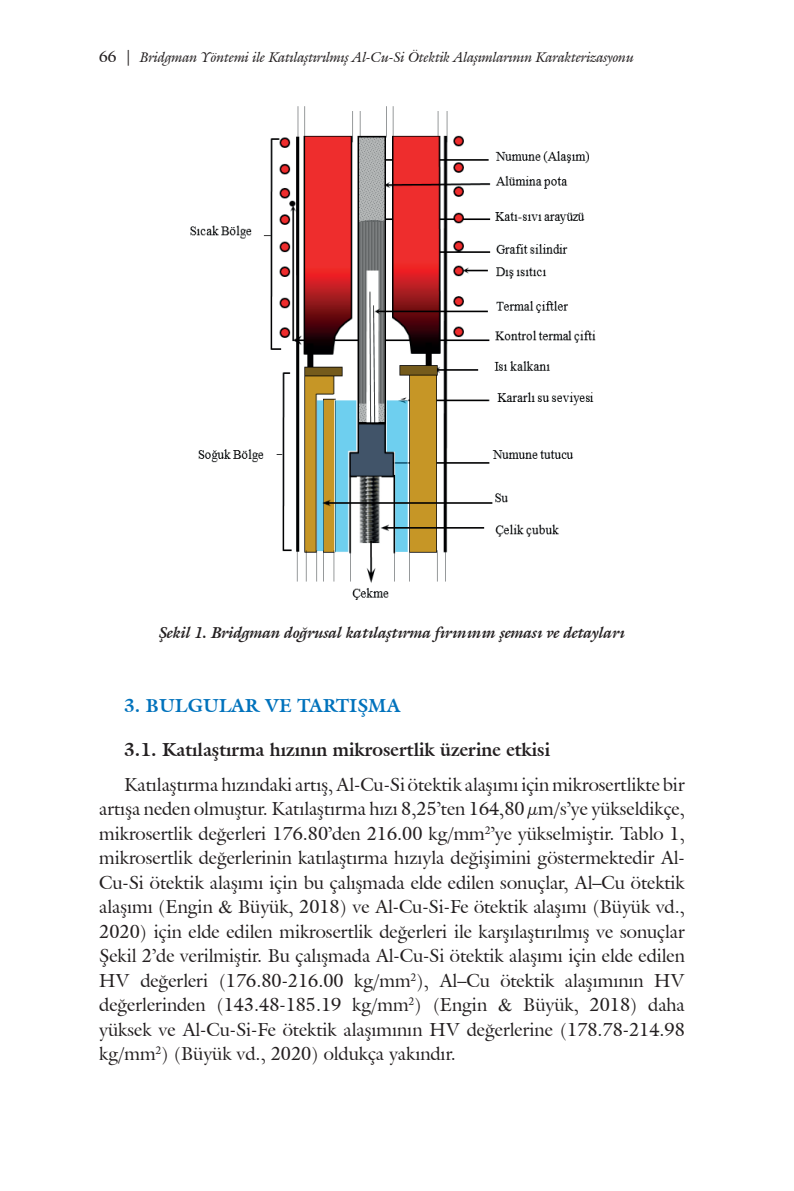
<style>
.page{position:relative;width:794px;height:1191px;background:#fff}
.page>*{position:absolute;margin:0;border:0;box-sizing:border-box;transform-origin:0 0}
.t1{font:18.38px/24.5px "Galliard IT Cby BT";color:#231f20;text-align:justify}
.t2{font:700 18.38px "Galliard IT Cby BT";color:#231f20}
.t3{font:700 18.38px "Galliard IT Cby BT";color:#0072bc}
.t4{font:italic 700 15.75px "Galliard IT Cby BT";color:#231f20}
.t5{font:italic 14px "Galliard IT Cby BT";color:#231f20}
.s1{font-style:normal;font-size:15.75px}
</style>
<div class="page">
<img style="left:190px;top:106px;width:406px;height:494px">
<p class="t5" style="left:99px;top:47px;width:536px"><span class="s1">66 |</span> Bridgman Yöntemi ile Katılaştırılmış Al-Cu-Si Ötektik Alaşımlarının Karakterizasyonu</p>
<p class="t4" style="left:159px;top:622px;width:467px">Şekil 1. Bridgman doğrusal katılaştırma fırınının şeması ve detayları</p>
<p class="t3" style="left:124px;top:693px;width:278px">3. BULGULAR VE TARTIŞMA</p>
<p class="t2" style="left:124px;top:738px;width:428px">3.1. Katılaştırma hızının mikrosertlik üzerine etkisi</p>
<p class="t1" style="left:99px;top:772px;width:587px;text-indent:25px">Katılaştırma hızındaki artış, Al-Cu-Si ötektik alaşımı için mikrosertlikte bir artışa neden olmuştur. Katılaştırma hızı 8,25’ten 164,80 μm/s’ye yükseldikçe, mikrosertlik değerleri 176.80’den 216.00 kg/mm<sup>2</sup>’ye yükselmiştir. Tablo 1, mikrosertlik değerlerinin katılaştırma hızıyla değişimini göstermektedir Al-Cu-Si ötektik alaşımı için bu çalışmada elde edilen sonuçlar, Al–Cu ötektik alaşımı (Engin</p>
<p class="t1" style="left:99px;top:894px;width:587px;text-indent:139px">Büyük, 2018) ve Al-Cu-Si-Fe ötektik alaşımı (Büyük vd., 2020) için elde edilen mikrosertlik değerleri ile karşılaştırılmış ve sonuçlar Şekil 2’de verilmiştir. Bu çalışmada Al-Cu-Si ötektik alaşımı için elde edilen HV değerleri (176.80-216.00 kg/mm<sup>2</sup>), Al–Cu ötektik alaşımının HV değerlerinden (143.48-185.19 kg/mm<sup>2</sup>) (Engin</p>
<p class="t1" style="left:99px;top:992px;width:587px;text-indent:424px">Büyük, 2018) daha yüksek ve Al-Cu-Si-Fe ötektik alaşımının HV değerlerine (178.78-214.98 kg/mm<sup>2</sup>) (Büyük vd., 2020) oldukça yakındır.</p>
</div>
